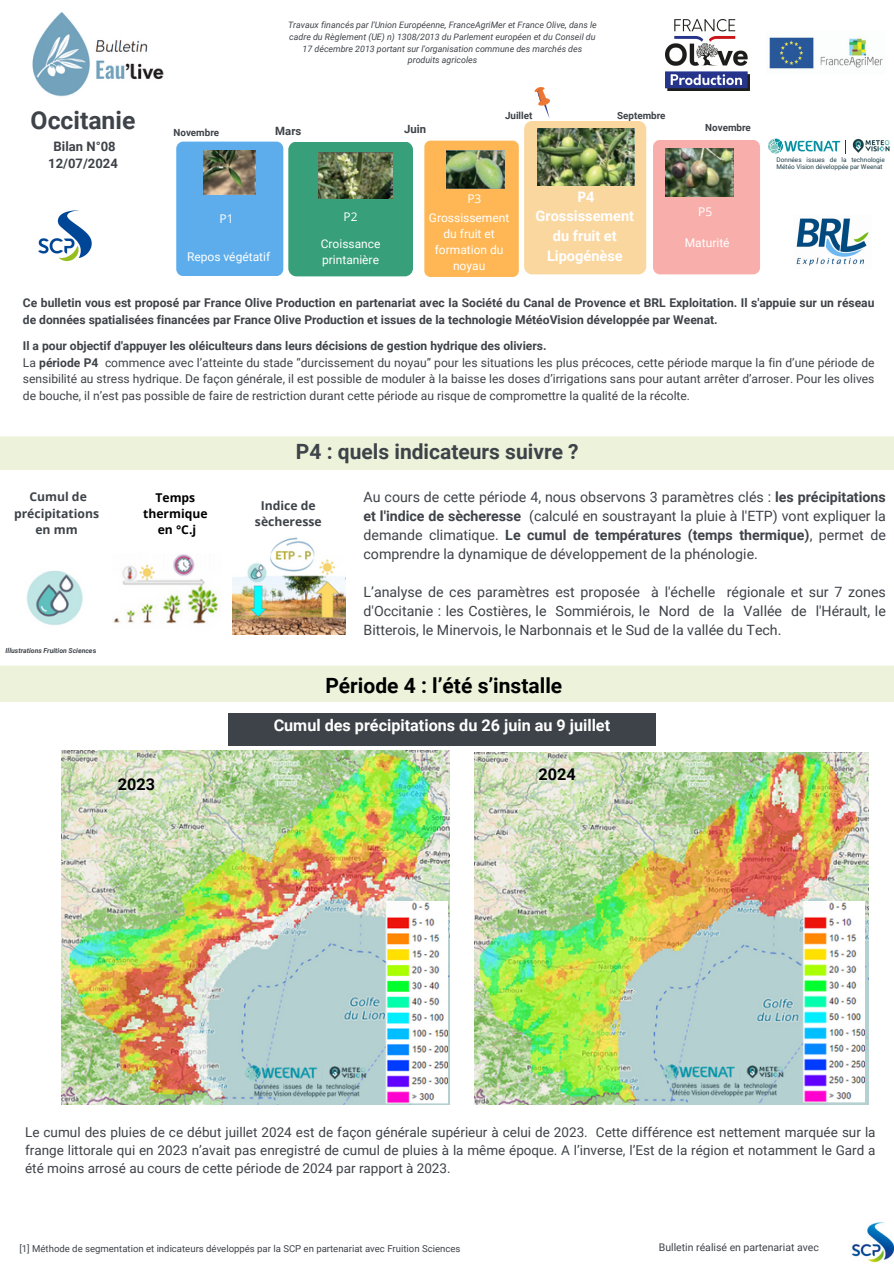
<style>
.page{position:relative;width:894px;height:1264px;background:#fff}
.page>*{position:absolute;margin:0;border:0;box-sizing:border-box;transform-origin:0 0}
.t1{font:700 24.75px "Roboto";color:#3e4349}
.t2{font:700 21px "Roboto";color:#3e4349}
.t3{font:700 21px "Roboto";color:#000}
.t4{font:700 16.2px "Roboto";color:#fff}
.t5{font:700 16.2px "Roboto";color:#000}
.t6{font:700 14.55px/20.2px "Roboto";color:#fff;text-align:center}
.t7{font:700 14.55px "Open Sans";color:#fff}
.t8{font:14.25px/18.9px "Roboto";color:#3e4349;text-align:justify}
.t9{font:13.5px/18px "Roboto";color:#3e4349;text-align:justify}
.t10{font:700 13.05px "Roboto";color:#3e4349}
.t11{font:12.15px/16.5px "Roboto";color:#3e4349;text-align:justify}
.t12{font:700 12.15px/16.5px "Roboto";color:#3e4349}
.t13{font:700 12.15px/16.2px "Open Sans";color:#3e4349;text-align:center}
.t14{font:700 12.15px "Open Sans";color:#000}
.t15{font:12px/16px "Roboto";color:#fff}
.t16{font:12px "Open Sans";color:#fff}
.t17{font:700 11.4px "Roboto";color:#3e4349}
.t18{font:10.5px "Roboto";color:#3e4349}
.t19{font:700 9.9px "Roboto";color:#3e4349}
.t20{font:9.6px "Roboto";color:#3e4349}
.t21{font:italic 8.85px/11.9px "Roboto";color:#3e4349;text-align:center}
.t22{font:italic 700 6.9px "Roboto";color:#3e4349}
.t23{font:6.45px/6.9px "Roboto";color:#1e3e47}
.s1{font-weight:700}
.s2{font-style:normal}
</style>
<div class="page">
<img style="left:796px;top:218px;width:73px;height:48px">
<img style="left:851px;top:1222px;width:42px;height:41px">
<img style="left:32px;top:12px;width:132px;height:85px">
<img style="left:38px;top:210px;width:54px;height:52px">
<img style="left:769px;top:37px;width:114px;height:32px">
<div style="left:0;top:671px;width:893px;height:31px;background:#ecf3da"></div>
<svg style="left:0;top:665px;width:893px;height:6px;background:#edf4dd"></svg>
<img style="left:852px;top:139px;width:38px;height:14px">
<svg style="left:768px;top:138px;width:78px;height:16px"></svg>
<img style="left:665px;top:20px;width:83px;height:71px">
<div style="left:228px;top:713px;width:427px;height:32px;background:#3e4349"></div>
<div style="left:0;top:442px;width:893px;height:28px;background:#ecf3da"></div>
<svg style="left:0;top:436px;width:893px;height:6px;background:#edf3dc"></svg>
<svg style="left:534px;top:87px;width:16px;height:31px"></svg>
<div style="left:176px;top:142px;width:107px;height:134px;background:#5dadec;border-radius:7px"></div>
<img style="left:204px;top:150px;width:51px;height:44px">
<div style="left:424px;top:141px;width:94px;height:136px;background:#feb754;border-radius:6px"></div>
<img style="left:446px;top:150px;width:58px;height:39px">
<div style="left:652px;top:140px;width:107px;height:134px;background:#f8afab;border-radius:7px"></div>
<img style="left:665px;top:148px;width:68px;height:48px">
<div style="left:288px;top:142px;width:125px;height:134px;background:#379f7a;border-radius:8px"></div>
<img style="left:318px;top:152px;width:75px;height:46px">
<div style="left:524px;top:121px;width:122px;height:153px;background:#fbd7a0;border-radius:8px"></div>
<img style="left:537px;top:128px;width:97px;height:57px">
<img style="left:26px;top:570px;width:57px;height:55px">
<img style="left:233px;top:537px;width:112px;height:97px">
<img style="left:113px;top:554px;width:108px;height:70px">
<img style="left:61px;top:750px;width:388px;height:354px">
<img style="left:237px;top:901px;width:210px;height:202px">
<img style="left:474px;top:752px;width:394px;height:352px">
<img style="left:655px;top:901px;width:209px;height:201px">
<p class="t1" style="left:31px;top:106px;width:106px">Occitanie</p>
<p class="t10" style="left:54px;top:139px;width:64px">Bilan N°08</p>
<h2 class="t10" style="left:48px;top:156px;width:71px">12/07/2024</h2>
<h2 class="t21" style="left:288px;top:19px;width:310px">Travaux financés par l'Union Européenne, FranceAgriMer et France Olive, dans le cadre du Règlement (UE) n) 1308/2013 du Parlement européen et du Conseil du 17 décembre 2013 portant sur l'organisation commune des marchés des produits agricoles</h2>
<h6 class="t19" style="left:173px;top:126px;width:47px">Novembre</h6>
<p class="t17" style="left:404px;top:122px;width:23px">Juin</p>
<p class="t17" style="left:275px;top:125px;width:28px">Mars</p>
<p class="t19" style="left:505px;top:109px;width:29px">Juillet</p>
<p class="t19" style="left:617px;top:109px;width:50px">Septembre</p>
<h1 class="t19" style="left:705px;top:122px;width:47px">Novembre</h1>
<p class="t16" style="left:219px;top:210px;width:16px">P1</p>
<h1 class="t15" style="left:187px;top:249px;width:85px">Repos végétatif</h1>
<p class="t16" style="left:343px;top:208px;width:16px">P2</p>
<h1 class="t15" style="left:321px;top:236px;width:61px">Croissance printanière</h1>
<p class="t16" style="left:467px;top:190px;width:16px">P3</p>
<p class="t15" style="left:429px;top:210px;width:82px;text-align:center">Grossissement du fruit et formation du noyau</p>
<p class="t7" style="left:577px;top:187px;width:19px">P4</p>
<p class="t6" style="left:535px;top:205px;width:100px">Grossissement du fruit et<br>Lipogénèse</p>
<p class="t16" style="left:698px;top:203px;width:16px">P5</p>
<p class="t15" style="left:684px;top:235px;width:46px">Maturité</p>
<p class="t23" style="left:776px;top:157px;width:110px">Données issues de la technologie<br>Météo Vision développée par Weenat</p>
<h5 class="t12" style="left:23px;top:295px;width:852px">Ce bulletin vous est proposé par France Olive Production en partenariat avec la Société du Canal de Provence et BRL Exploitation. Il s'appuie sur un réseau de données spatialisées financées par France Olive Production et issues de la technologie MétéoVision développée par Weenat.</h5>
<p class="t12" style="left:23px;top:338px;width:525px">Il a pour objectif d'appuyer les oléiculteurs dans leurs décisions de gestion hydrique des oliviers.</p>
<h1 class="t11" style="left:23px;top:354px;width:852px">La <span class="s1">période P4</span> commence avec l’atteinte du stade “durcissement du noyau” pour les situations les plus précoces, cette période marque la fin d’une période de sensibilité au stress hydrique. De façon générale, il est possible de moduler à la baisse les doses d’irrigations sans pour autant arrêter d’arroser. Pour les olives de bouche, il n’est pas possible de faire de restriction durant cette période au risque de compromettre la qualité de la récolte.</h1>
<p class="t13" style="left:14px;top:488px;width:86px">Cumul de précipitations</p>
<h6 class="t13" style="left:35px;top:521px;width:44px">en mm</h6>
<h5 class="t22" style="left:6px;top:646px;width:92px">Illustrations Fruition Science<span class="s2">s</span></h5>
<p class="t14" style="left:155px;top:489px;width:41px">Temps</p>
<h6 class="t14" style="left:143px;top:505px;width:66px">thermique</h6>
<p class="t14" style="left:158px;top:521px;width:40px">en °C.j</p>
<h5 class="t5" style="left:118px;top:775px;width:39px">2023</h5>
<p class="t2" style="left:296px;top:439px;width:284px">P4 : quels indicateurs suivre ?</p>
<p class="t13" style="left:255px;top:497px;width:68px">Indice de sècheresse</p>
<p class="t8" style="left:363px;top:487px;width:523px">Au cours de cette période 4, nous observons 3 paramètres clés : <span class="s1">les précipitations et l'indice de sècheresse</span> (calculé en soustrayant la pluie à l'ETP) vont expliquer la demande climatique. <span class="s1">Le cumul de températures (temps thermique)</span>, permet de comprendre la dynamique de développement de la phénologie.</p>
<p class="t8" style="left:363px;top:582px;width:523px">L’analyse de ces paramètres est proposée à l'échelle régionale et sur 7 zones d'Occitanie : les Costières, le Sommiérois, le Nord de la Vallée de l'Hérault, le Bitterois, le Minervois, le Narbonnais et le Sud de la vallée du Tech.</p>
<h2 class="t3" style="left:325px;top:673px;width:238px">Période 4 : l’été s’installe</h2>
<p class="t4" style="left:273px;top:716px;width:338px">Cumul des précipitations du 26 juin au 9 juillet</p>
<p class="t5" style="left:538px;top:765px;width:39px">2024</p>
<p class="t9" style="left:25px;top:1122px;width:851px">Le cumul des pluies de ce début juillet 2024 est de façon générale supérieur à celui de 2023. Cette différence est nettement marquée sur la frange littorale qui en 2023 n’avait pas enregistré de cumul de pluies à la même époque. A l’inverse, l’Est de la région et notamment le Gard a été moins arrosé au cours de cette période de 2024 par rapport à 2023.</p>
<p class="t20" style="left:19px;top:1243px;width:442px">[1] Méthode de segmentation et indicateurs développés par la SCP en partenariat avec Fruition Sciences</p>
<p class="t18" style="left:658px;top:1241px;width:161px">Bulletin réalisé en partenariat avec</p>
</div>
